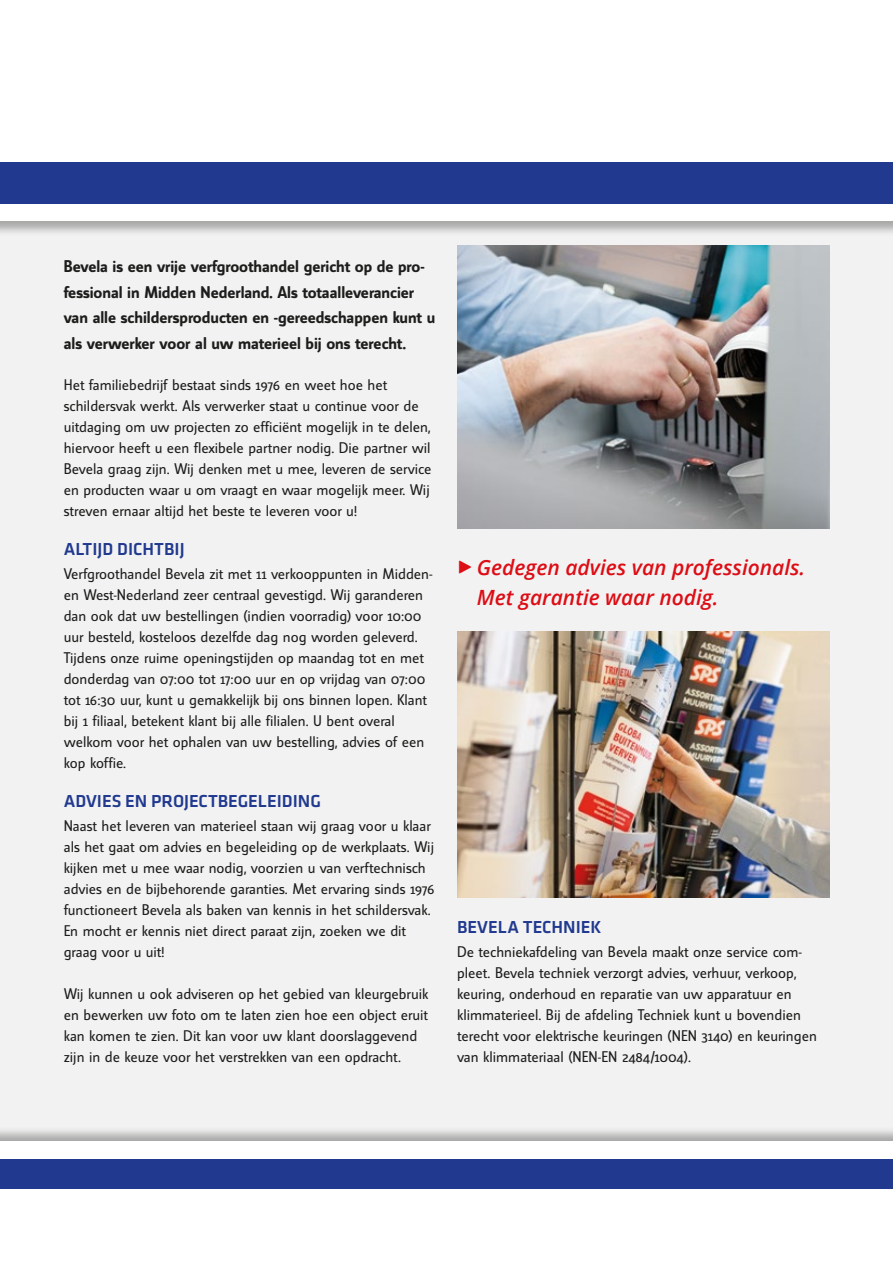
<style>
.page{position:relative;width:893px;height:1263px;background:#fff}
.page>*{position:absolute;margin:0;border:0;box-sizing:border-box;transform-origin:0 0}
.t1{font:italic 600 21px/30.3px "Open Sans";color:#dc0d15}
.t2{font:500 18px "Klavika Basic";color:#213a8f}
.t3{font:700 16.5px/25.5px "Manual Round";color:#1d1d1b}
.t4{font:15px/21px "Manual Round";color:#1d1d1b}
.s1{font-family:"Manual Round";font-weight:700;font-style:normal;font-size:30px}
</style>
<div class="page">
<div style="left:0;top:220px;width:893px;height:922px;background:#f2f2f2"></div>
<img style="left:458px;top:246px;width:372px;height:283px">
<img style="left:458px;top:631px;width:372px;height:267px">
<div style="left:0;top:1126px;width:893px;height:137px;background:#1d1d1b;opacity:.35"></div>
<div style="left:0;top:1142px;width:893px;height:121px;background:#fff"></div>
<div style="left:0;top:0;width:893px;height:236px;background:#1d1d1b;opacity:.35"></div>
<div style="left:0;top:0;width:893px;height:220px;background:#fff"></div>
<div style="left:0;top:1159px;width:893px;height:29px;background:#213a8f"></div>
<div style="left:0;top:162px;width:893px;height:41px;background:#213a8f"></div>
<p class="t3" style="left:64px;top:254px;width:373px">Bevela is een vrije verfgroothandel gericht op de pro&shy;fessional in Midden Nederland. Als totaalleverancier van alle schildersproducten en -gereedschappen kunt u als verwerker voor al uw materieel bij ons terecht.</p>
<p class="t4" style="left:64px;top:374px;width:369px">Het familiebedrijf bestaat sinds 1976 en weet hoe het schildersvak werkt. Als verwerker staat u continue voor de uitdaging om uw projecten zo efficiënt mogelijk in te delen, hiervoor heeft u een flexibele partner nodig. Die partner wil Bevela graag zijn. Wij denken met u mee, leveren de service en producten waar u om vraagt en waar mogelijk meer. Wij streven ernaar altijd het beste te leveren voor u!</p>
<p class="t2" style="left:64px;top:537px;width:122px">ALTIJD DICHTBIJ</p>
<p class="t4" style="left:64px;top:563px;width:370px">Verfgroothandel Bevela zit met 11 verkooppunten in Midden&shy;en West-Nederland zeer centraal gevestigd. Wij garanderen dan ook dat uw bestellingen (indien voorradig) voor 10:00 uur besteld, kosteloos dezelfde dag nog worden geleverd.<br>Tijdens onze ruime openingstijden op maandag tot en met donderdag van 07:00 tot 17:00 uur en op vrijdag van 07:00 tot 16:30 uur, kunt u gemakkelijk bij ons binnen lopen. Klant bij 1 filiaal, betekent klant bij alle filialen. U bent overal welkom voor het ophalen van uw bestelling, advies of een kop koffie.</p>
<p class="t2" style="left:64px;top:789px;width:259px">ADVIES EN PROJECTBEGELEIDING</p>
<p class="t4" style="left:64px;top:815px;width:372px">Naast het leveren van materieel staan wij graag voor u klaar als het gaat om advies en begeleiding op de werkplaats. Wij kijken met u mee waar nodig, voorzien u van verftechnisch advies en de bijbehorende garanties. Met ervaring sinds 1976 functioneert Bevela als baken van kennis in het schildersvak.<br>En mocht er kennis niet direct paraat zijn, zoeken we dit graag voor u uit!</p>
<p class="t4" style="left:64px;top:983px;width:366px">Wij kunnen u ook adviseren op het gebied van kleurgebruik en bewerken uw foto om te laten zien hoe een object eruit kan komen te zien. Dit kan voor uw klant doorslaggevend zijn in de keuze voor het verstrekken van een opdracht.</p>
<h1 class="t1" style="left:477px;top:552px;width:330px;text-indent:-20px"><span class="s1">ƒ</span> Gedegen advies van professionals.<br>Met garantie waar nodig.</h1>
<p class="t2" style="left:457px;top:915px;width:146px">BEVELA TECHNIEK</p>
<p class="t4" style="left:457px;top:941px;width:361px">De techniekafdeling van Bevela maakt onze service com&shy;pleet. Bevela techniek verzorgt advies, verhuur, verkoop, keuring, onderhoud en reparatie van uw apparatuur en klimmaterieel. Bij de afdeling Techniek kunt u bovendien terecht voor elektrische keuringen (NEN 3140) en keuringen van klimmateriaal (NEN-EN 2484/1004).</p>
</div>
